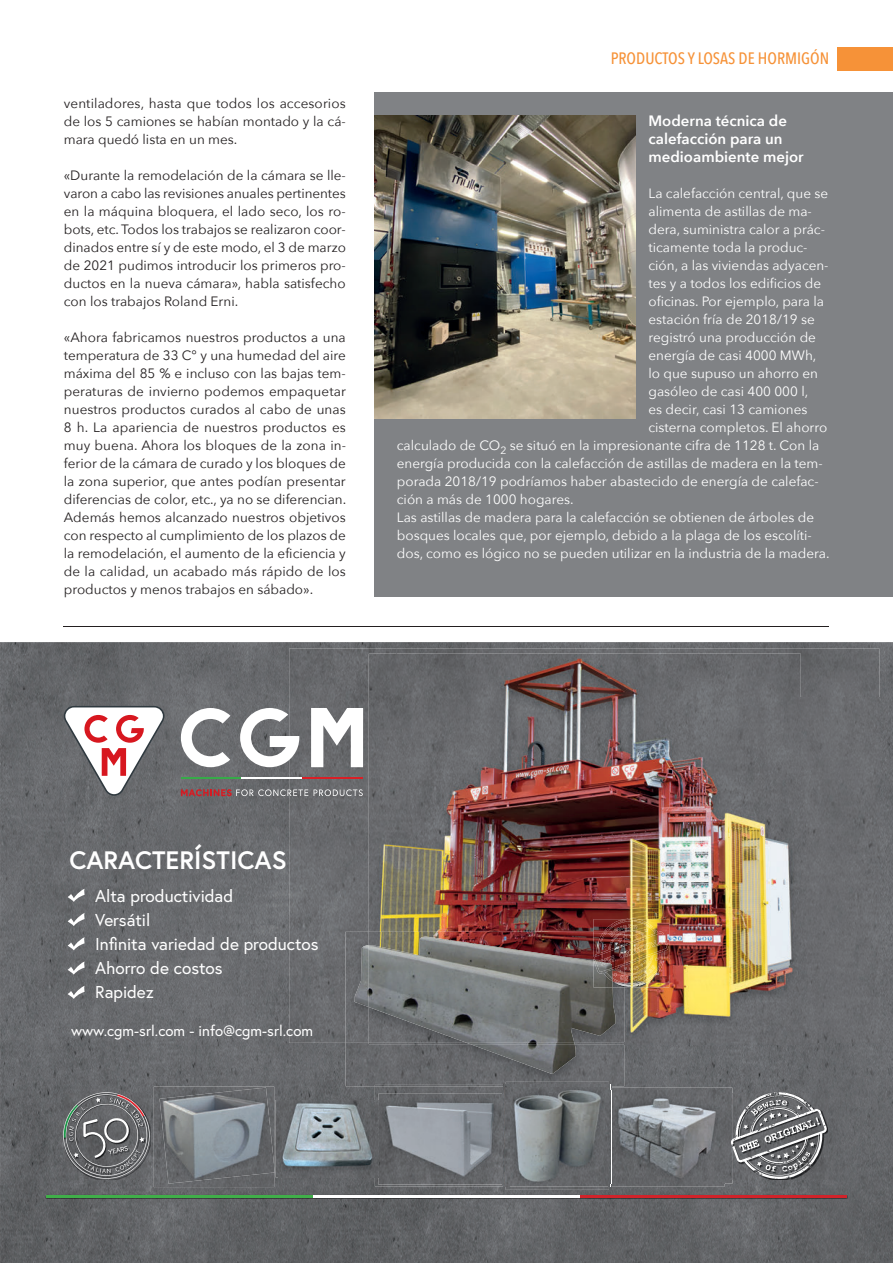
<style>
.page{position:relative;width:893px;height:1263px;background:#fff}
.page>*{position:absolute;margin:0;border:0;box-sizing:border-box;transform-origin:0 0}
.t1{font:700 25.2px "Europa";color:#fff}
.t2{font:17.25px/24px "Europa";color:#fff}
.t3{font:500 16.5px "Avenir Next Condensed";color:#f69238}
.t4{font:600 15px/18px "Avenir Next";color:#fff}
.t5{font:15px "Europa";color:#fff}
.t6{font:13.5px/18px "Avenir Next";color:#231f20;text-align:justify}
.t7{font:13.5px "Avenir Next";color:#fff}
</style>
<div class="page">
<div style="left:838px;top:47px;width:55px;height:23px;background:#f69238"></div>
<div style="left:374px;top:93px;width:519px;height:504px;background:#808285"></div>
<img style="left:374px;top:115px;width:262px;height:303px">
<hr style="left:64px;top:626px;width:765px;height:1px;background:#231f20">
<img style="left:0;top:642px;width:893px;height:621px">
<img style="left:46px;top:1194px;width:801px;height:5px">
<hr style="left:580px;top:1195px;width:266px;height:3px;background:#d1232a">
<hr style="left:313px;top:1195px;width:267px;height:3px;background:#fff">
<hr style="left:47px;top:1195px;width:266px;height:3px;background:#40ae49">
<img style="left:624px;top:946px;width:177px;height:98px">
<img style="left:289px;top:649px;width:107px;height:394px">
<img style="left:396px;top:649px;width:484px;height:48px">
<div style="left:801px;top:697px;width:79px;height:346px;background:#6a6b6e"></div>
<img style="left:369px;top:654px;width:432px;height:292px">
<img style="left:594px;top:919px;width:59px;height:13px">
<img style="left:622px;top:918px;width:31px;height:10px">
<img style="left:346px;top:932px;width:278px;height:154px">
<img style="left:369px;top:1043px;width:255px;height:1px">
<img style="left:593px;top:932px;width:31px;height:28px">
<img style="left:470px;top:1044px;width:106px;height:30px">
<img style="left:467px;top:1043px;width:108px;height:1px">
<img style="left:355px;top:945px;width:14px;height:62px">
<img style="left:369px;top:936px;width:247px;height:107px">
<img style="left:594px;top:961px;width:19px;height:27px">
<img style="left:594px;top:961px;width:18px;height:20px">
<img style="left:154px;top:1087px;width:120px;height:100px">
<img style="left:160px;top:1087px;width:114px;height:97px">
<img style="left:375px;top:1085px;width:129px;height:101px">
<img style="left:378px;top:1094px;width:124px;height:90px">
<img style="left:506px;top:1082px;width:103px;height:3px">
<img style="left:506px;top:1186px;width:103px;height:4px">
<img style="left:504px;top:1085px;width:105px;height:101px">
<img style="left:609px;top:1183px;width:115px;height:4px">
<img style="left:606px;top:1088px;width:126px;height:95px">
<img style="left:275px;top:1100px;width:104px;height:77px">
<img style="left:279px;top:1102px;width:96px;height:76px">
<img style="left:732px;top:1093px;width:96px;height:87px">
<svg style="left:731px;top:1092px;width:96px;height:87px;background:#7b7c7f"></svg>
<svg style="left:240px;top:708px;width:59px;height:59px"></svg>
<svg style="left:181px;top:708px;width:49px;height:59px"></svg>
<svg style="left:311px;top:708px;width:52px;height:59px"></svg>
<svg style="left:181px;top:789px;width:127px;height:7px"></svg>
<svg style="left:314px;top:789px;width:49px;height:7px"></svg>
<svg style="left:64px;top:706px;width:100px;height:90px"></svg>
<hr style="left:181px;top:777px;width:61px;height:2px;background:#37aa49">
<hr style="left:242px;top:777px;width:60px;height:2px;background:#fff">
<hr style="left:302px;top:777px;width:61px;height:2px;background:#d91f26">
<svg style="left:61px;top:1091px;width:90px;height:88px;background:#707172"></svg>
<svg style="left:68px;top:889px;width:17px;height:13px"></svg>
<svg style="left:68px;top:913px;width:17px;height:13px"></svg>
<svg style="left:68px;top:937px;width:17px;height:13px"></svg>
<svg style="left:68px;top:961px;width:17px;height:14px"></svg>
<svg style="left:68px;top:986px;width:17px;height:13px"></svg>
<p class="t6" style="left:64px;top:94px;width:284px">ventiladores, hasta que todos los accesorios de los 5 camiones se habían montado y la cá&shy;mara quedó lista en un mes.</p>
<p class="t6" style="left:64px;top:166px;width:284px">«Durante la remodelación de la cámara se lle&shy;varon a cabo las revisiones anuales pertinentes en la máquina bloquera, el lado seco, los ro&shy;bots, etc. Todos los trabajos se realizaron coor&shy;dinados entre sí y de este modo, el 3 de marzo de 2021 pudimos introducir los primeros pro&shy;ductos en la nueva cámara», habla satisfecho con los trabajos Roland Erni.</p>
<p class="t6" style="left:64px;top:328px;width:284px">«Ahora fabricamos nuestros productos a una temperatura de 33 C° y una humedad del aire máxima del 85 % e incluso con las bajas tem&shy;peraturas de invierno podemos empaquetar nuestros productos curados al cabo de unas 8 h. La apariencia de nuestros productos es muy buena. Ahora los bloques de la zona in&shy;ferior de la cámara de curado y los bloques de la zona superior, que antes podían presentar diferencias de color, etc., ya no se diferencian.<br>Además hemos alcanzado nuestros objetivos con respecto al cumplimiento de los plazos de la remodelación, el aumento de la eficiencia y de la calidad, un acabado más rápido de los productos y menos trabajos en sábado».</p>
<p class="t3" style="left:611px;top:49px;width:220px">PRODUCTOS Y LOSAS DE HORMIGÓN</p>
<p class="t4" style="left:648px;top:111px;width:157px">Moderna técnica de calefacción para un medioambiente mejor</p>
<p class="t7" style="left:648px;top:182px;width:181px">La calefacción central, que se</p>
<p class="t7" style="left:648px;top:200px;width:165px">alimenta de astillas de ma-</p>
<p class="t7" style="left:648px;top:218px;width:178px">dera, suministra calor a prác-</p>
<p class="t7" style="left:648px;top:236px;width:161px">ticamente toda la produc-</p>
<p class="t7" style="left:648px;top:254px;width:182px">ción, a las viviendas adyacen-</p>
<p class="t7" style="left:648px;top:272px;width:174px">tes y a todos los edificios de</p>
<p class="t7" style="left:648px;top:290px;width:177px">oficinas. Por ejemplo, para la</p>
<p class="t7" style="left:648px;top:308px;width:168px">estación fría de 2018/19 se</p>
<p class="t7" style="left:648px;top:326px;width:169px">registró una producción de</p>
<p class="t7" style="left:648px;top:344px;width:169px">energía de casi 4000 MWh,</p>
<p class="t7" style="left:648px;top:362px;width:171px">lo que supuso un ahorro en</p>
<p class="t7" style="left:648px;top:380px;width:161px">gasóleo de casi 400 000 l,</p>
<p class="t7" style="left:648px;top:398px;width:161px">es decir, casi 13 camiones</p>
<p class="t7" style="left:648px;top:416px;width:180px">cisterna completos. El ahorro</p>
<p class="t7" style="left:397px;top:434px;width:424px">calculado de CO<sub>2</sub> se situó en la impresionante cifra de 1128 t. Con la</p>
<p class="t7" style="left:397px;top:452px;width:427px">energía producida con la calefacción de astillas de madera en la tem-</p>
<p class="t7" style="left:397px;top:470px;width:423px">porada 2018/19 podríamos haber abastecido de energía de calefac-</p>
<p class="t7" style="left:397px;top:488px;width:178px">ción a más de 1000 hogares.</p>
<p class="t7" style="left:397px;top:506px;width:419px">Las astillas de madera para la calefacción se obtienen de árboles de</p>
<p class="t7" style="left:397px;top:524px;width:416px">bosques locales que, por ejemplo, debido a la plaga de los escolíti-</p>
<p class="t7" style="left:397px;top:542px;width:434px">dos, como es lógico no se pueden utilizar en la industria de la madera.</p>
<h1 class="t1" style="left:69px;top:843px;width:219px">CARACTERÍSTICAS</h1>
<p class="t2" style="left:95px;top:884px;width:225px">Alta productividad<br>Versátil<br>Infinita variedad de productos<br>Ahorro de costos<br>Rapidez</p>
<p class="t5" style="left:71px;top:1021px;width:244px">www.cgm-srl.com - info@cgm-srl.com</p>
</div>
